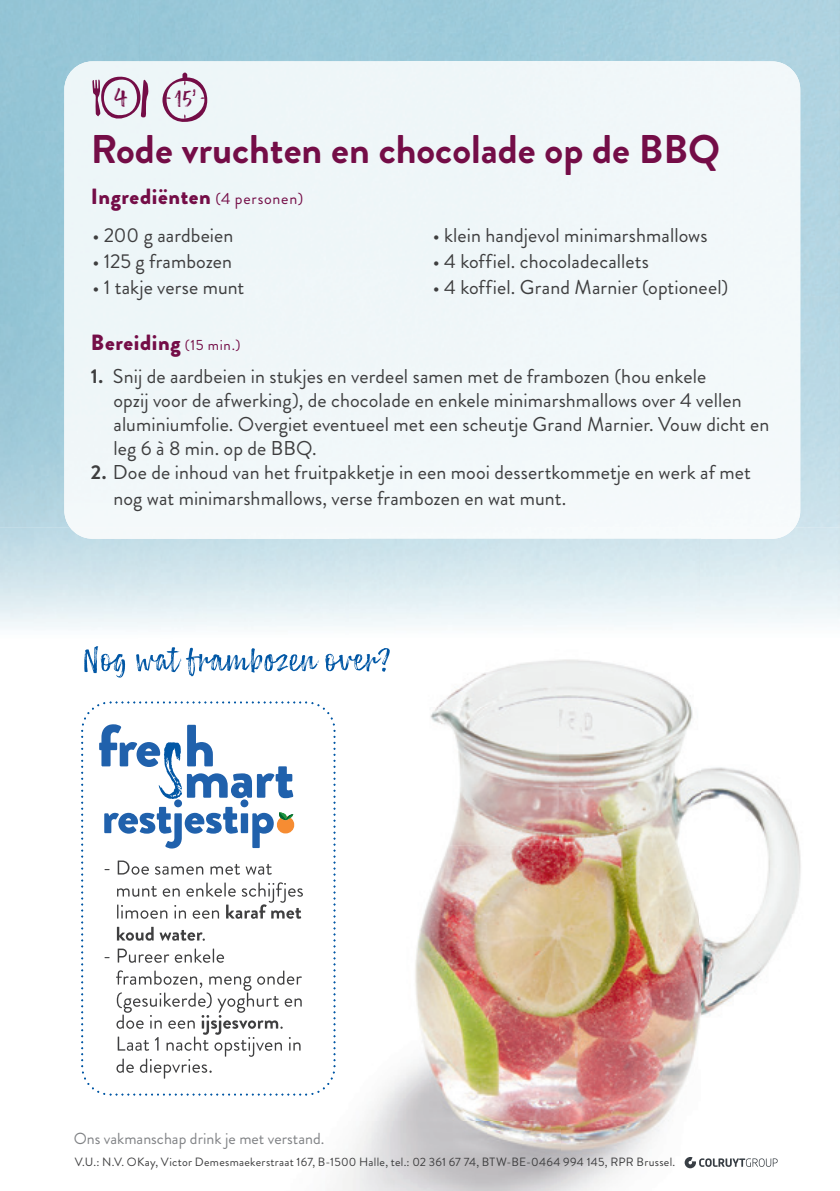
<style>
.page{position:relative;width:840px;height:1191px;background:#fff}
.page>*{position:absolute;margin:0;border:0;box-sizing:border-box;transform-origin:0 0}
.t1{font:700 40px "Brandon Grotesque";color:#740d47}
.t2{font:28px "Lemonado Script Textured";color:#740d47}
.t3{font:24px "Lemonado Script Textured";color:#740d47}
.t4{font:900 22px "Brandon Grotesque";letter-spacing:.03em;color:#740d47}
.t5{font:20px/24px "Brandon Grotesque";letter-spacing:.005em;color:#3e3e3f}
.t6{font:16px "Brandon Grotesque";color:#808285}
.t7{font:12px "Brandon Grotesque";letter-spacing:.025em;color:#3e3e3f}
.s1{font-weight:400;font-size:16px}
.s2{font-weight:400;font-size:14.8px}
.s3{font-weight:700}
</style>
<div class="page">
<img style="left:799px;top:65px;width:40px;height:462px">
<svg style="left:92px;top:75px;width:57px;height:49px;background:#cfbccc"></svg>
<svg style="left:162px;top:73px;width:45px;height:50px;background:#d3c3d1"></svg>
<img style="left:139px;top:649px;width:552px;height:58px">
<img style="left:700px;top:527px;width:139px;height:636px">
<img style="left:334px;top:707px;width:225px;height:138px">
<img style="left:559px;top:707px;width:141px;height:484px">
<img style="left:334px;top:845px;width:226px;height:138px">
<img style="left:281px;top:983px;width:279px;height:208px">
<img style="left:139px;top:1094px;width:139px;height:2px">
<div style="left:70px;top:527px;width:724px;height:12px;background:#f6fafb"></div>
<img style="left:84px;top:646px;width:305px;height:31px">
<img style="left:82px;top:702px;width:189px;height:47px">
<img style="left:271px;top:702px;width:63px;height:392px">
<img style="left:82px;top:898px;width:41px;height:196px">
<img style="left:81px;top:736px;width:2px;height:145px">
<img style="left:157px;top:1093px;width:144px;height:2px">
<img style="left:333px;top:736px;width:2px;height:145px">
<img style="left:157px;top:701px;width:144px;height:2px">
<img style="left:81px;top:701px;width:30px;height:31px">
<img style="left:305px;top:701px;width:30px;height:31px">
<img style="left:81px;top:1065px;width:30px;height:30px">
<img style="left:305px;top:1065px;width:30px;height:30px">
<img style="left:104px;top:860px;width:168px;height:14px">
<img style="left:117px;top:882px;width:186px;height:20px">
<img style="left:117px;top:904px;width:103px;height:14px">
<img style="left:226px;top:904px;width:75px;height:14px">
<img style="left:117px;top:926px;width:85px;height:14px">
<img style="left:104px;top:948px;width:120px;height:14px">
<img style="left:116px;top:970px;width:186px;height:20px">
<img style="left:117px;top:992px;width:186px;height:20px">
<img style="left:116px;top:1014px;width:79px;height:14px">
<img style="left:201px;top:1015px;width:77px;height:19px">
<img style="left:118px;top:1036px;width:184px;height:20px">
<img style="left:116px;top:1058px;width:95px;height:20px">
<img style="left:99px;top:724px;width:61px;height:43px">
<img style="left:158px;top:742px;width:24px;height:57px">
<img style="left:158px;top:742px;width:2px;height:25px">
<img style="left:187px;top:725px;width:26px;height:41px">
<img style="left:187px;top:766px;width:106px;height:32px">
<svg style="left:187px;top:766px;width:26px;height:1px"></svg>
<img style="left:104px;top:799px;width:169px;height:49px">
<img style="left:277px;top:816px;width:17px;height:17px">
<svg style="left:278px;top:812px;width:15px;height:8px"></svg>
<svg style="left:684px;top:1157px;width:93px;height:11px"></svg>
<h2 class="t2" style="left:114px;top:80px;width:15px">4</h2>
<p class="t3" style="left:174px;top:84px;width:24px">15’</p>
<h1 class="t1" style="left:91px;top:121px;width:630px">Rode vruchten en chocolade op de BBQ</h1>
<p class="t4" style="left:91px;top:180px;width:214px">Ingrediënten <span class="s1">( 4 personen )</span></p>
<p class="t5" style="left:92px;top:223px;width:142px">• 200 g aardbeien</p>
<p class="t5" style="left:92px;top:249px;width:141px">• 125 g frambozen</p>
<p class="t5" style="left:92px;top:275px;width:153px">• 1 takje verse munt</p>
<p class="t5" style="left:432px;top:223px;width:276px">• klein handjevol minimarshmallows</p>
<p class="t5" style="left:432px;top:249px;width:217px">• 4 koffiel. chocoladecallets</p>
<p class="t5" style="left:432px;top:275px;width:297px">• 4 koffiel. Grand Marnier (optioneel)</p>
<p class="t4" style="left:91px;top:326px;width:151px">Bereiding <span class="s2">(15 min.)</span></p>
<p class="t5" style="left:113px;top:364px;width:657px;text-indent:-23px"><span class="s3">1.</span> Snij de aardbeien in stukjes en verdeel samen met de frambozen (hou enkele<br>opzij voor de afwerking), de chocolade en enkele minimarshmallows over 4 vellen aluminiumfolie. Overgiet eventueel met een scheutje Grand Marnier. Vouw dicht en leg 6 à 8 min. op de BBQ.</p>
<p class="t5" style="left:113px;top:459px;width:638px;line-height:26px;text-indent:-23px"><span class="s3">2.</span> Doe de inhoud van het fruitpakketje in een mooi dessertkommetje en werk af met nog wat minimarshmallows, verse frambozen en wat munt.</p>
<p class="t6" style="left:74px;top:1128px;width:252px">Ons vakmanschap drink je met verstand.</p>
<p class="t7" style="left:75px;top:1153px;width:601px">V.U.: N.V. OKay, Victor Demesmaekerstraat 167, B-1500 Halle, tel.: 02 361 67 74, BTW-BE-0464 994 145, RPR Brussel.</p>
</div>
